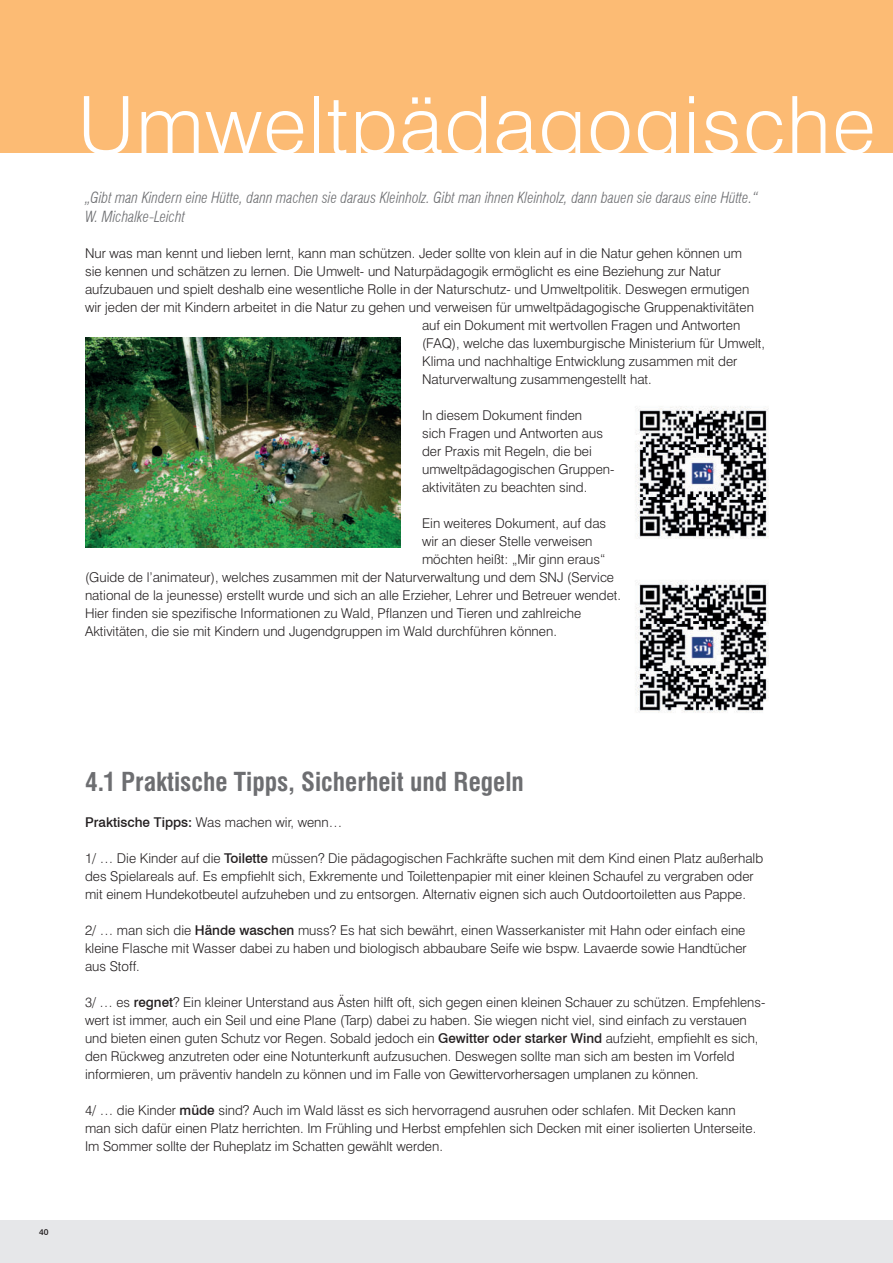
<style>
.page{position:relative;width:893px;height:1263px;background:#fff}
.page>*{position:absolute;margin:0;border:0;box-sizing:border-box;transform-origin:0 0}
.t1{font:300 79.5px "Swiss 721 BT";letter-spacing:.02em;color:#fff}
.t2{font:700 condensed 25.5px "Swiss 721 BT";color:#6d6e71}
.t3{font:italic 300 condensed 15px/19.5px "Swiss 721 BT";color:#6d6e71}
.t4{font:300 13.5px/18px "Swiss 721 BT";color:#231f20}
.t5{font:500 8.55px "Swiss 721 BT";color:#231f20}
.s1{font-weight:500}
</style>
<div class="page">
<div style="left:0;top:0;width:893px;height:153px;background:#fcbb74"></div>
<div style="left:0;top:1220px;width:893px;height:43px;background:#e6e7e9"></div>
<img style="left:85px;top:337px;width:316px;height:211px">
<img style="left:635px;top:406px;width:134px;height:133px">
<img style="left:635px;top:580px;width:134px;height:133px">
<h1 class="t1" style="left:78px;top:77px;width:799px">Umweltpädagogische</h1>
<p class="t3" style="left:85px;top:188px;width:674px">„Gibt man Kindern eine Hütte, dann machen sie daraus Kleinholz. Gibt man ihnen Kleinholz, dann bauen sie daraus eine Hütte.“<br>W. Michalke-Leicht</p>
<p class="t4" style="left:85px;top:244px;width:658px">Nur was man kennt und lieben lernt, kann man schützen. Jeder sollte von klein auf in die Natur gehen können um</p>
<p class="t4" style="left:85px;top:262px;width:637px">sie kennen und schätzen zu lernen. Die Umwelt- und Naturpädagogik ermöglicht es eine Beziehung zur Natur</p>
<p class="t4" style="left:85px;top:280px;width:666px">aufzubauen und spielt deshalb eine wesentliche Rolle in der Naturschutz- und Umweltpolitik. Deswegen ermutigen</p>
<p class="t4" style="left:85px;top:298px;width:670px">wir jeden der mit Kindern arbeitet in die Natur zu gehen und verweisen für umweltpädagogische Gruppenaktivitäten</p>
<p class="t4" style="left:422px;top:316px;width:320px">auf ein Dokument mit wertvollen Fragen und Antworten</p>
<p class="t4" style="left:422px;top:334px;width:345px">(FAQ), welche das luxemburgische Ministerium für Umwelt,</p>
<p class="t4" style="left:422px;top:352px;width:317px">Klima und nachhaltige Entwicklung zusammen mit der</p>
<p class="t4" style="left:422px;top:370px;width:231px">Naturverwaltung zusammengestellt hat.</p>
<p class="t4" style="left:422px;top:406px;width:194px">In diesem Dokument finden<br>sich Fragen und Antworten aus der Praxis mit Regeln, die bei umweltpädagogischen Gruppen&shy;aktivitäten zu beachten sind.</p>
<p class="t4" style="left:422px;top:514px;width:186px">Ein weiteres Dokument, auf das</p>
<p class="t4" style="left:422px;top:532px;width:172px">wir an dieser Stelle verweisen</p>
<p class="t4" style="left:422px;top:550px;width:185px">möchten heißt: „Mir ginn eraus“</p>
<p class="t4" style="left:85px;top:568px;width:531px">(Guide de l’animateur), welches zusammen mit der Naturverwaltung und dem SNJ (Service</p>
<p class="t4" style="left:85px;top:586px;width:538px">national de la jeunesse) erstellt wurde und sich an alle Erzieher, Lehrer und Betreuer wendet.</p>
<p class="t4" style="left:85px;top:604px;width:498px">Hier finden sie spezifische Informationen zu Wald, Pflanzen und Tieren und zahlreiche</p>
<p class="t4" style="left:85px;top:622px;width:473px">Aktivitäten, die sie mit Kindern und Jugendgruppen im Wald durchführen können.</p>
<p class="t5" style="left:39px;top:1229px;width:11px">40</p>
<h2 class="t2" style="left:85px;top:771px;width:440px">4.1 Praktische Tipps, Sicherheit und Regeln</h2>
<p class="t4" style="left:85px;top:813px;width:259px"><span class="s1">Praktische Tipps:</span> Was machen wir, wenn…</p>
<p class="t4" style="left:85px;top:849px;width:680px">1/ … Die Kinder auf die <span class="s1">Toilette</span> müssen? Die pädagogischen Fachkräfte suchen mit dem Kind einen Platz außerhalb des Spielareals auf. Es empfiehlt sich, Exkremente und Toilettenpapier mit einer kleinen Schaufel zu vergraben oder mit einem Hundekotbeutel aufzuheben und zu entsorgen. Alternativ eignen sich auch Outdoortoiletten aus Pappe.</p>
<p class="t4" style="left:85px;top:921px;width:663px;text-align:justify">2/ … man sich die <span class="s1">Hände waschen</span> muss? Es hat sich bewährt, einen Wasserkanister mit Hahn oder einfach eine kleine Flasche mit Wasser dabei zu haben und biologisch abbaubare Seife wie bspw. Lavaerde sowie Handtücher aus Stoff.</p>
<p class="t4" style="left:85px;top:993px;width:682px">3/ … es <span class="s1">regnet</span>? Ein kleiner Unterstand aus Ästen hilft oft, sich gegen einen kleinen Schauer zu schützen. Empfehlens&shy;wert ist immer, auch ein Seil und eine Plane (Tarp) dabei zu haben. Sie wiegen nicht viel, sind einfach zu verstauen und bieten einen guten Schutz vor Regen. Sobald jedoch ein <span class="s1">Gewitter oder starker Wind</span> aufzieht, empfiehlt es sich, den Rückweg anzutreten oder eine Notunterkunft aufzusuchen. Deswegen sollte man sich am besten im Vorfeld informieren, um präventiv handeln zu können und im Falle von Gewittervorhersagen umplanen zu können.</p>
<p class="t4" style="left:85px;top:1101px;width:673px">4/ … die Kinder <span class="s1">müde</span> sind? Auch im Wald lässt es sich hervorragend ausruhen oder schlafen. Mit Decken kann man sich dafür einen Platz herrichten. Im Frühling und Herbst empfehlen sich Decken mit einer isolierten Unterseite.<br>Im Sommer sollte der Ruheplatz im Schatten gewählt werden.</p>
</div>
